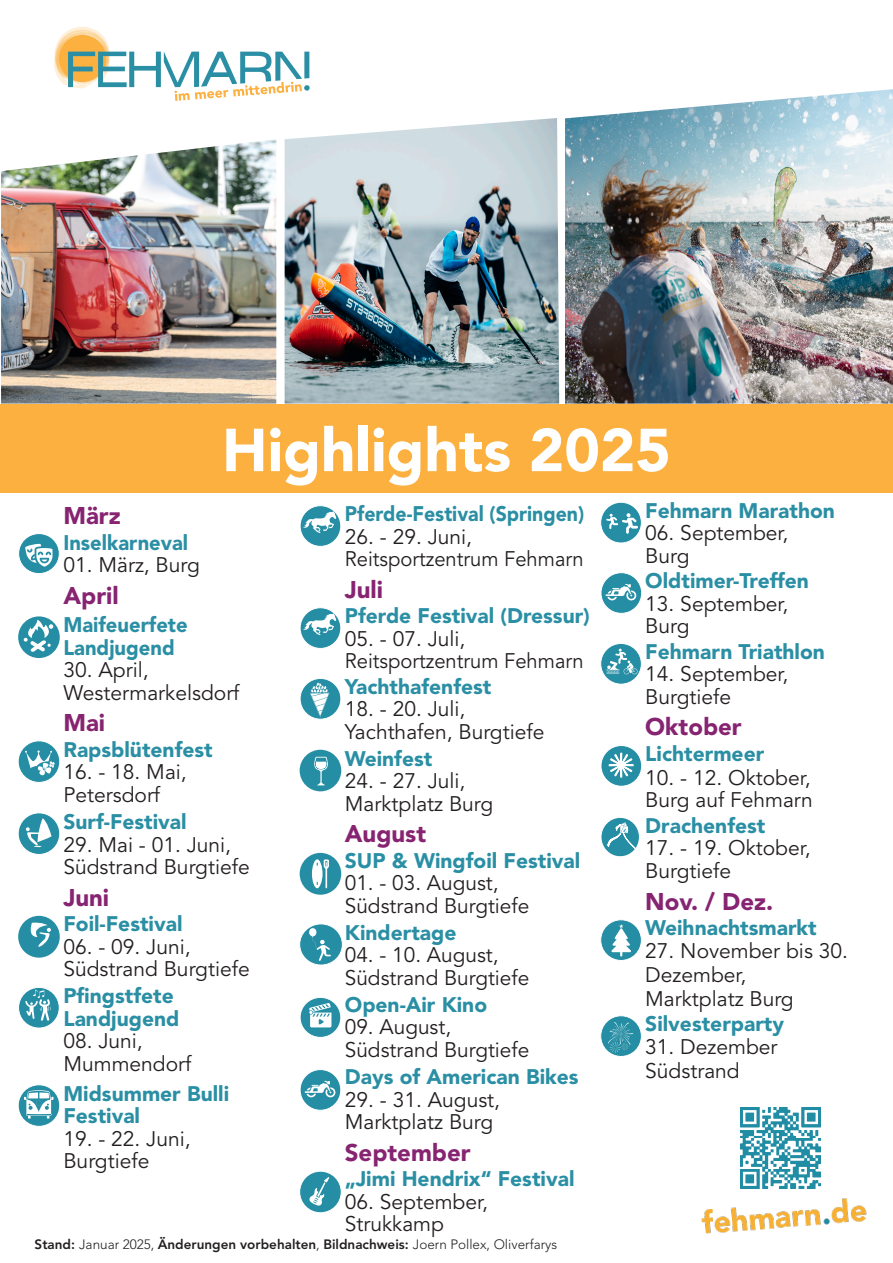
<style>
.page{position:relative;width:893px;height:1263px;background:#fff}
.page>*{position:absolute;margin:0;border:0;box-sizing:border-box;transform-origin:0 0}
.t1{font:900 60px "Avenir LT Std";color:#fff}
.t2{font:900 24px "Avenir LT Std";color:#872471}
.t3{font:21px/22.5px "Avenir LT Std";color:#231f20}
.t4{font:900 21px/22.5px "Avenir LT Std";color:#2a8fa4}
.t5{font:900 21px/22.5px "Avenir LT Std";color:#2a8fa4;scale:.96 1}
.t6{font:900 21px "Avenir LT Std";color:#2a8fa4;scale:.93 1}
.t7{font:800 13.5px "Avenir LT Std";color:#231f20}
.s1{font-weight:300}
</style>
<div class="page">
<img style="left:565px;top:89px;width:328px;height:315px">
<img style="left:1px;top:139px;width:275px;height:265px">
<img style="left:285px;top:118px;width:274px;height:286px">
<img style="left:740px;top:1108px;width:81px;height:55px">
<div style="left:18px;top:741px;width:42px;height:41px;background:#258ea4;border-radius:50%"></div>
<div style="left:18px;top:741px;width:42px;height:41px;border:1px solid #fff;border-radius:50%"></div>
<svg style="left:25px;top:750px;width:31px;height:27px"></svg>
<div style="left:18px;top:813px;width:42px;height:41px;background:#258ea4;border-radius:50%"></div>
<div style="left:18px;top:813px;width:42px;height:41px;border:1px solid #fff;border-radius:50%"></div>
<svg style="left:26px;top:818px;width:26px;height:29px"></svg>
<div style="left:18px;top:1085px;width:42px;height:41px;background:#258ea4;border-radius:50%"></div>
<div style="left:18px;top:1085px;width:42px;height:41px;border:1px solid #fff;border-radius:50%"></div>
<svg style="left:24px;top:1090px;width:29px;height:28px"></svg>
<svg style="left:18px;top:916px;width:42px;height:42px"></svg>
<svg style="left:300px;top:853px;width:41px;height:42px"></svg>
<svg style="left:300px;top:750px;width:41px;height:41px"></svg>
<div style="left:300px;top:1171px;width:41px;height:42px;background:#258ea4;border-radius:50%"></div>
<div style="left:300px;top:1171px;width:41px;height:42px;border:1px solid #fff;border-radius:50%"></div>
<svg style="left:309px;top:1177px;width:20px;height:29px"></svg>
<div style="left:601px;top:920px;width:40px;height:40px;background:#258ea4;border-radius:50%"></div>
<div style="left:600px;top:919px;width:42px;height:42px;border:1px solid #fff;border-radius:50%"></div>
<svg style="left:611px;top:924px;width:20px;height:32px"></svg>
<div style="left:601px;top:1016px;width:40px;height:40px;background:#258ea4;border-radius:50%"></div>
<div style="left:600px;top:1015px;width:42px;height:42px;border:1px solid #fff;border-radius:50%"></div>
<svg style="left:608px;top:1022px;width:25px;height:31px"></svg>
<div style="left:300px;top:1069px;width:41px;height:41px;background:#258ea4;border-radius:50%"></div>
<div style="left:300px;top:1069px;width:41px;height:42px;border:1px solid #fff;border-radius:50%"></div>
<svg style="left:305px;top:1081px;width:31px;height:16px"></svg>
<svg style="left:601px;top:643px;width:40px;height:41px"></svg>
<div style="left:600px;top:643px;width:42px;height:42px;border:1px solid #fff;border-radius:50%"></div>
<svg style="left:606px;top:649px;width:31px;height:25px"></svg>
<div style="left:601px;top:502px;width:40px;height:41px;background:#258ea4;border-radius:50%"></div>
<div style="left:600px;top:502px;width:42px;height:41px;border:1px solid #fff;border-radius:50%"></div>
<svg style="left:606px;top:513px;width:32px;height:21px"></svg>
<svg style="left:601px;top:745px;width:41px;height:42px"></svg>
<svg style="left:601px;top:817px;width:38px;height:40px"></svg>
<div style="left:600px;top:817px;width:40px;height:40px;border:1px solid #fff;border-radius:50%"></div>
<svg style="left:607px;top:822px;width:33px;height:35px"></svg>
<div style="left:300px;top:678px;width:41px;height:41px;background:#258ea4;border-radius:50%"></div>
<div style="left:300px;top:678px;width:41px;height:42px;border:1px solid #fff;border-radius:50%"></div>
<svg style="left:310px;top:683px;width:19px;height:34px"></svg>
<div style="left:19px;top:987px;width:40px;height:41px;background:#258ea4;border-radius:50%"></div>
<div style="left:18px;top:987px;width:42px;height:41px;border:1px solid #fff;border-radius:50%"></div>
<svg style="left:25px;top:989px;width:26px;height:32px"></svg>
<div style="left:601px;top:573px;width:41px;height:40px;background:#258ea4;border-radius:50%"></div>
<div style="left:600px;top:572px;width:42px;height:42px;border:1px solid #fff;border-radius:50%"></div>
<svg style="left:606px;top:584px;width:30px;height:17px"></svg>
<svg style="left:18px;top:616px;width:42px;height:42px"></svg>
<div style="left:300px;top:506px;width:41px;height:40px;background:#258ea4;border-radius:50%"></div>
<div style="left:300px;top:505px;width:41px;height:42px;border:1px solid #fff;border-radius:50%"></div>
<svg style="left:303px;top:511px;width:33px;height:22px"></svg>
<div style="left:19px;top:534px;width:40px;height:40px;background:#258ea4;border-radius:50%"></div>
<div style="left:18px;top:533px;width:42px;height:41px;border:1px solid #fff;border-radius:50%"></div>
<svg style="left:25px;top:544px;width:27px;height:23px"></svg>
<svg style="left:300px;top:997px;width:41px;height:40px"></svg>
<div style="left:300px;top:997px;width:41px;height:41px;border:1px solid #fff;border-radius:50%"></div>
<svg style="left:309px;top:1003px;width:22px;height:24px"></svg>
<div style="left:300px;top:924px;width:42px;height:41px;background:#258ea4;border-radius:50%"></div>
<div style="left:300px;top:924px;width:42px;height:41px;border:1px solid #fff;border-radius:50%"></div>
<svg style="left:309px;top:928px;width:22px;height:33px"></svg>
<div style="left:300px;top:608px;width:41px;height:40px;background:#258ea4;border-radius:50%"></div>
<div style="left:300px;top:607px;width:41px;height:42px;border:1px solid #fff;border-radius:50%"></div>
<svg style="left:303px;top:613px;width:33px;height:22px"></svg>
<svg style="left:54px;top:27px;width:256px;height:74px"></svg>
<img style="left:701px;top:1163px;width:166px;height:71px">
<div style="left:0;top:404px;width:893px;height:88px;background:#fbb03f"></div>
<h1 class="t1" style="left:222px;top:414px;width:450px">Highlights 2025</h1>
<p class="t6" style="left:345px;top:501px;width:259px">Pferde-Festival (Springen)</p>
<p class="t3" style="left:345px;top:526px;width:240px">26. - 29. Juni,<br>Reitsportzentrum Fehmarn</p>
<p class="t2" style="left:345px;top:575px;width:40px">Juli</p>
<p class="t4" style="left:345px;top:604px;width:246px">Pferde Festival (Dressur)</p>
<p class="t3" style="left:345px;top:628px;width:240px">05. - 07. Juli,<br>Reitsportzentrum Fehmarn</p>
<p class="t4" style="left:345px;top:675px;width:148px">Yachthafenfest</p>
<p class="t3" style="left:345px;top:698px;width:201px">18. - 20. Juli,<br>Yachthafen, Burgtiefe</p>
<p class="t4" style="left:345px;top:747px;width:89px">Weinfest</p>
<p class="t3" style="left:345px;top:770px;width:150px">24. - 27. Juli,<br>Marktplatz Burg</p>
<p class="t2" style="left:345px;top:819px;width:83px">August</p>
<p class="t4" style="left:345px;top:849px;width:237px">SUP &amp; Wingfoil Festival</p>
<p class="t3" style="left:345px;top:872px;width:186px">01. - 03. August,<br>Südstrand Burgtiefe</p>
<p class="t4" style="left:345px;top:921px;width:113px">Kindertage</p>
<p class="t3" style="left:345px;top:944px;width:186px">04. - 10. August,<br>Südstrand Burgtiefe</p>
<p class="t4" style="left:345px;top:993px;width:144px">Open-Air Kino</p>
<p class="t3" style="left:345px;top:1016px;width:186px">09. August,<br>Südstrand Burgtiefe</p>
<p class="t4" style="left:345px;top:1065px;width:235px">Days of American Bikes</p>
<p class="t3" style="left:345px;top:1089px;width:157px">29. - 31. August,<br>Marktplatz Burg</p>
<p class="t2" style="left:345px;top:1138px;width:127px">September</p>
<p class="t4" style="left:345px;top:1167px;width:231px">„Jimi Hendrix“ Festival</p>
<p class="t3" style="left:345px;top:1191px;width:145px">06. September,<br>Strukkamp</p>
<p class="t2" style="left:63px;top:501px;width:59px">März</p>
<p class="t5" style="left:63px;top:531px;width:131px">Inselkarneval</p>
<p class="t3" style="left:63px;top:554px;width:138px">01. März, Burg</p>
<p class="t2" style="left:63px;top:581px;width:57px">April</p>
<p class="t5" style="left:63px;top:614px;width:131px">Maifeuerfete<br>Landjugend</p>
<p class="t3" style="left:63px;top:659px;width:178px">30. April,<br>Westermarkelsdorf</p>
<p class="t2" style="left:63px;top:708px;width:43px">Mai</p>
<p class="t4" style="left:63px;top:738px;width:151px">Rapsblütenfest</p>
<p class="t3" style="left:63px;top:761px;width:125px">16. - 18. Mai,<br>Petersdorf</p>
<p class="t4" style="left:63px;top:810px;width:125px">Surf-Festival</p>
<p class="t3" style="left:63px;top:834px;width:188px">29. Mai - 01. Juni,<br>Südstrand Burgtiefe</p>
<p class="t2" style="left:63px;top:883px;width:47px">Juni</p>
<p class="t4" style="left:63px;top:912px;width:121px">Foil-Festival</p>
<p class="t3" style="left:63px;top:936px;width:188px">06. - 09. Juni,<br>Südstrand Burgtiefe</p>
<p class="t4" style="left:63px;top:984px;width:117px">Pfingstfete<br>Landjugend</p>
<p class="t3" style="left:63px;top:1030px;width:129px">08. Juni,<br>Mummendorf</p>
<p class="t4" style="left:63px;top:1082px;width:167px">Midsummer Bulli<br>Festival</p>
<p class="t3" style="left:63px;top:1128px;width:129px">19. - 22. Juni,<br>Burgtiefe</p>
<p class="t7" style="left:35px;top:1236px;width:524px">Stand: <span class="s1">Januar 2025,</span> Änderungen vorbehalten<span class="s1">,</span> Bildnachweis: <span class="s1">Joern Pollex, Oliverfarys</span></p>
<p class="t4" style="left:645px;top:499px;width:191px">Fehmarn Marathon</p>
<p class="t3" style="left:645px;top:522px;width:145px">06. September,<br>Burg</p>
<p class="t4" style="left:645px;top:570px;width:165px">Oldtimer-Treffen</p>
<p class="t3" style="left:645px;top:593px;width:145px">13. September,<br>Burg</p>
<p class="t4" style="left:645px;top:640px;width:181px">Fehmarn Triathlon</p>
<p class="t3" style="left:645px;top:663px;width:145px">14. September,<br>Burgtiefe</p>
<p class="t2" style="left:645px;top:712px;width:98px">Oktober</p>
<p class="t4" style="left:645px;top:742px;width:120px">Lichtermeer</p>
<p class="t3" style="left:645px;top:767px;width:169px">10. - 12. Oktober,<br>Burg auf Fehmarn</p>
<p class="t4" style="left:645px;top:814px;width:122px">Drachenfest</p>
<p class="t3" style="left:645px;top:837px;width:167px">17. - 19. Oktober,<br>Burgtiefe</p>
<p class="t2" style="left:645px;top:887px;width:129px">Nov. / Dez.</p>
<p class="t4" style="left:645px;top:916px;width:173px">Weihnachtsmarkt</p>
<p class="t3" style="left:645px;top:940px;width:204px">27. November bis 30.</p>
<p class="t3" style="left:645px;top:964px;width:103px">Dezember,</p>
<p class="t3" style="left:645px;top:988px;width:150px">Marktplatz Burg</p>
<p class="t4" style="left:645px;top:1012px;width:140px">Silvesterparty</p>
<p class="t3" style="left:645px;top:1036px;width:134px">31. Dezember</p>
<p class="t3" style="left:645px;top:1060px;width:96px">Südstrand</p>
</div>
